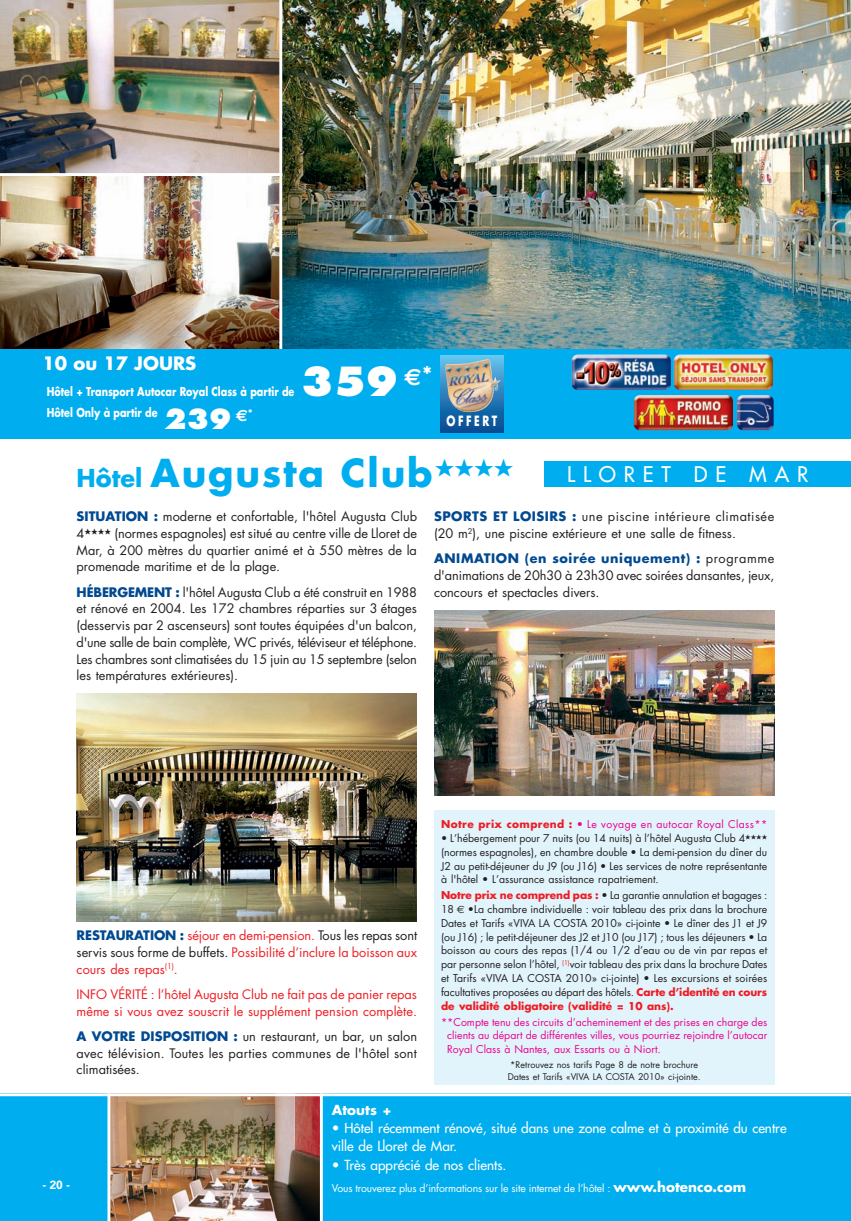
<style>
.page{position:relative;width:851px;height:1221px;background:#fff}
.page>*{position:absolute;margin:0;border:0;box-sizing:border-box;transform-origin:0 0}
.t1{font:800 39px "Futura";color:#fff}
.t2{font:700 37.5px "Futura";letter-spacing:.05em;color:#00aeef}
.t3{font:800 27px "Futura";color:#fff}
.t4{font:21px "Futura";letter-spacing:.38em;color:#fff}
.t5{font:700 18px "Futura";color:#fff}
.t6{font:700 13.8px "Futura";letter-spacing:.25em;color:#fff;scale:.74 1}
.t7{font:13.5px/18.5px "Futura";color:#fff}
.t8{font:700 13.5px "Futura";color:#fff}
.t9{font:12.75px/16.8px "Futura";color:#231f20;text-align:justify}
.t10{font:12.75px/16.8px "Futura";color:#ee1d23;text-align:justify}
.t11{font:700 12px "Futura";color:#fff;scale:.8 1}
.t12{font:700 12px "Univers";color:#fff}
.t13{font:10.5px/13.8px "Futura";color:#231f20;text-align:justify}
.t14{font:10.5px/13.8px "Futura";color:#ed028c;text-align:justify}
.t15{font:10.5px "Futura";letter-spacing:-.015em;color:#fff}
.t16{font:10.5px "Futura";letter-spacing:.035em;color:#ed028c}
.t17{font:9px/11.9px "Futura";color:#231f20}
.s1{font-size:24px}
.s2{font-weight:700;color:#014990}
.s3{color:#231f20}
.s4{font-weight:700;color:#ee1d23}
.s5{font-family:"Euro Sans"}
.s6{font-weight:700;font-size:13.5px}
</style>
<div class="page">
<img style="left:0;top:0;width:279px;height:173px">
<img style="left:282px;top:0;width:568px;height:349px">
<img style="left:0;top:176px;width:279px;height:173px">
<div style="left:0;top:1093px;width:109px;height:127px;background:#00aeef"></div>
<img style="left:110px;top:1096px;width:210px;height:124px">
<div style="left:321px;top:1093px;width:529px;height:127px;background:#00aeef"></div>
<hr style="left:107px;top:1093px;width:3px;height:127px;background:#fff">
<hr style="left:320px;top:1093px;width:3px;height:127px;background:#fff">
<hr style="left:0;top:1093px;width:850px;height:3px;background:#fff">
<div style="left:434px;top:810px;width:340px;height:274px;background:#e1f4fc"></div>
<img style="left:77px;top:694px;width:340px;height:227px">
<img style="left:434px;top:610px;width:340px;height:185px">
<div style="left:0;top:349px;width:850px;height:89px;background:#00aeef"></div>
<div style="left:440px;top:355px;width:63px;height:77px;background:linear-gradient(to bottom,#65c3ee,#00468d)"></div>
<img style="left:445px;top:359px;width:56px;height:53px">
<div style="left:544px;top:461px;width:306px;height:26px;background:#00aeef"></div>
<img style="left:571px;top:354px;width:99px;height:36px;border-radius:6px">
<img style="left:673px;top:354px;width:99px;height:36px;border-radius:6px">
<img style="left:736px;top:395px;width:37px;height:35px;border-radius:6px">
<img style="left:633px;top:395px;width:99px;height:35px;border-radius:6px">
<svg style="left:494px;top:387px;width:4px;height:4px"></svg>
<h3 class="t5" style="left:43px;top:355px;width:155px">10 ou 17 JOURS</h3>
<p class="t11" style="left:47px;top:386px;width:311px">Hôtel + Transport Autocar Royal Class à partir de</p>
<p class="t11" style="left:47px;top:407px;width:140px">Hôtel Only à partir de</p>
<h3 class="t3" style="left:164px;top:407px;width:90px">239 <sup>€</sup><sup>*</sup></h3>
<h1 class="t1" style="left:301px;top:364px;width:133px">359 <sup>€</sup><sup>*</sup></h1>
<p class="t6" style="left:446px;top:415px;width:70px">OFFERT</p>
<h2 class="t2" style="left:77px;top:456px;width:438px"><span class="s1">Hôtel</span> Augusta Club★★★★</h2>
<h3 class="t4" style="left:567px;top:463px;width:243px">LLORET DE MAR</h3>
<p class="t9" style="left:77px;top:509px;width:342px"><span class="s2">SITUATION :</span> moderne et confortable, l'hôtel Augusta Club 4★★★★ (normes espagnoles) est situé au centre ville de Lloret de Mar, à 200 mètres du quartier animé et à 550 mètres de la promenade maritime et de la plage.</p>
<p class="t9" style="left:77px;top:584px;width:342px"><span class="s2">HÉBERGEMENT :</span> l'hôtel Augusta Club a été construit en 1988 et rénové en 2004. Les 172 chambres réparties sur 3 étages (desservis par 2 ascenseurs) sont toutes équipées d'un balcon, d'une salle de bain complète, WC privés, téléviseur et téléphone.<br>Les chambres sont climatisées du 15 juin au 15 septembre (selon les températures extérieures).</p>
<p class="t9" style="left:434px;top:509px;width:342px"><span class="s2">SPORTS ET LOISIRS :</span> une piscine intérieure climatisée (20 m<sup>2</sup>), une piscine extérieure et une salle de fitness.</p>
<p class="t9" style="left:434px;top:551px;width:342px"><span class="s2">ANIMATION (en soirée uniquement) :</span> programme d'animations de 20h30 à 23h30 avec soirées dansantes, jeux, concours et spectacles divers.</p>
<p class="t10" style="left:77px;top:928px;width:342px"><span class="s2">RESTAURATION :</span> séjour en demi-pension. <span class="s3">Tous les repas sont servis sous forme de buffets.</span> Possibilité d’inclure la boisson aux cours des repas<sup>(1)</sup>.</p>
<p class="t10" style="left:77px;top:986px;width:342px">INFO VÉRITÉ : l’hôtel Augusta Club ne fait pas de panier repas même si vous avez souscrit le supplément pension complète.</p>
<p class="t9" style="left:77px;top:1028px;width:342px"><span class="s2">A VOTRE DISPOSITION :</span> un restaurant, un bar, un salon avec télévision. Toutes les parties communes de l'hôtel sont climatisées.</p>
<p class="t16" style="left:441px;top:819px;width:327px"><span class="s4">Notre prix comprend :</span> • Le voyage en autocar Royal Class**</p>
<p class="t13" style="left:441px;top:832px;width:327px">• L’hébergement pour 7 nuits (ou 14 nuits) à l’hôtel Augusta Club 4★★★★ (normes espagnoles), en chambre double • La demi-pension du dîner du J2 au petit-déjeuner du J9 (ou J16) • Les services de notre représentante à l'hôtel • L’assurance assistance rapatriem ent.</p>
<p class="t13" style="left:441px;top:889px;width:328px"><span class="s4">Notre prix ne comprend pas :</span> • La garantie annulation et bagages :<br>18 <span class="s5">€</span> •La chambre individuelle : voir tableau des prix dans la brochure Dates et Tarifs «VIVA LA COSTA 2010» ci-jointe • Le dîner des J1 et J9 (ou J16) ; le petit-déjeuner des J2 et J10 (ou J17) ; tous les déjeuners • La boisson au cours des repas (1/4 ou 1/2 d’eau ou de vin par repas et par personne selon l’hôtel, <sup>(1)</sup>voir tableau des prix dans la brochure Dates et Tarifs «VIVA LA COSTA 2010» ci-jointe) • Les excursions et soirées facultatives proposées au départ des hôtels. <span class="s4">Carte d’identité en cours de validité obligatoire (validité = 10 ans).</span></p>
<p class="t14" style="left:447px;top:1015px;width:321px;text-indent:-6px">**Compte tenu des circuits d’acheminement et des prises en charge des clients au départ de différentes villes, vous pourriez rejoindre l’autocar Royal Class à Nantes, aux Essarts ou à Niort.</p>
<p class="t17" style="left:507px;top:1059px;width:194px">*Retrouvez nos tarifs Page 8 de notre brochure<br>Dates et Tarifs «VIVA LA COSTA 2010» ci-jointe.</p>
<p class="t12" style="left:42px;top:1180px;width:29px">- 20 -</p>
<p class="t8" style="left:332px;top:1103px;width:61px">Atouts +</p>
<p class="t7" style="left:332px;top:1119px;width:456px">• Hôtel récemment rénové, situé dans une zone calme et à proximité du centre ville de Lloret de Mar.</p>
<p class="t7" style="left:332px;top:1156px;width:176px">• Très apprécié de nos clients.</p>
<p class="t15" style="left:332px;top:1183px;width:415px">Vous trouverez plus d’informations sur le site internet de l’hôtel : <span class="s6">www.hotenco.com</span></p>
</div>
